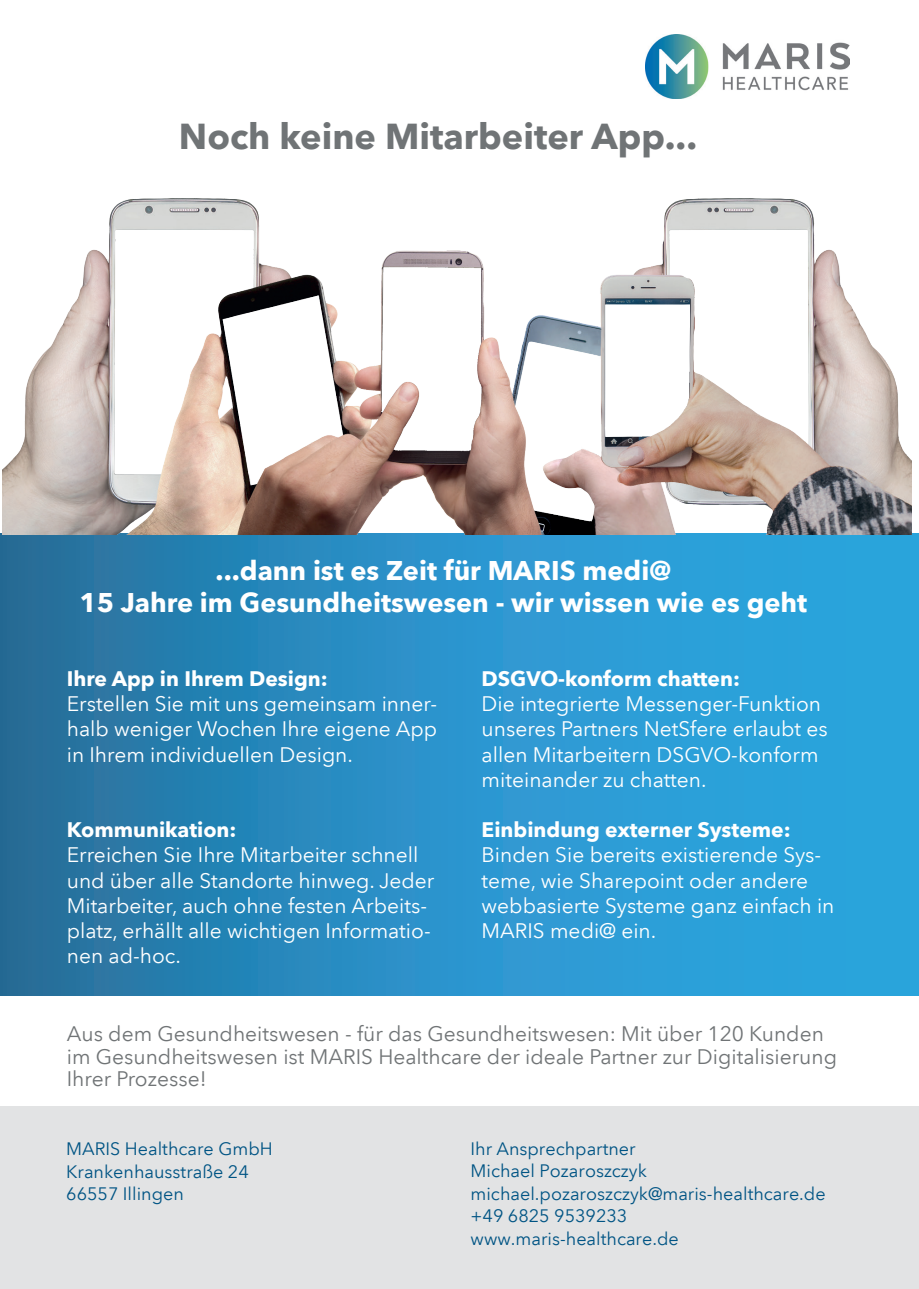
<style>
.page{position:relative;width:919px;height:1289px;background:#fff}
.page>*{position:absolute;margin:0;border:0;box-sizing:border-box;transform-origin:0 0}
.t1{font:700 36px "Avenir Next LT Pro";color:#707476}
.t2{font:700 27px/32.4px "Avenir Next LT Pro";color:#fff;text-align:center}
.t3{font:21px/25.2px "Avenir Next LT Pro";color:#fff}
.t4{font:21px/22.5px "Avenir Next LT Pro";color:#707476}
.t5{font:700 21px "Avenir Next LT Pro";color:#fff}
.t6{font:18px/22.5px "Avenir Next LT Pro";color:#005484}
</style>
<div class="page">
<div style="left:0;top:533px;width:918px;height:462px;background:linear-gradient(to right,#2773a2,#2cade9)"></div>
<div style="left:0;top:1106px;width:918px;height:182px;background:#e2e3e4"></div>
<img style="left:645px;top:35px;width:204px;height:63px">
<img style="left:3px;top:198px;width:908px;height:336px">
<h1 class="t1" style="left:179px;top:114px;width:519px">Noch keine Mitarbeiter App...</h1>
<p class="t2" style="left:79px;top:554px;width:729px">...dann ist es Zeit für MARIS medi@<br>15 Jahre im Gesundheitswesen - wir wissen wie es geht</p>
<p class="t5" style="left:67px;top:665px;width:262px">Ihre App in Ihrem Design:</p>
<p class="t3" style="left:67px;top:691px;width:372px;text-align:justify">Erstellen Sie mit uns gemeinsam inner&shy;halb weniger Wochen Ihre eigene App in Ihrem individuellen Design.</p>
<p class="t5" style="left:67px;top:817px;width:171px">Kommunikation:</p>
<p class="t3" style="left:67px;top:842px;width:369px">Erreichen Sie Ihre Mitarbeiter schnell und über alle Standorte hinweg. Jeder Mitarbeiter, auch ohne festen Arbeits&shy;platz, erhällt alle wichtigen Informatio&shy;nen ad-hoc.</p>
<p class="t5" style="left:481px;top:665px;width:260px">DSGVO-konform chatten:</p>
<p class="t3" style="left:481px;top:691px;width:348px">Die integrierte Messenger-Funktion unseres Partners NetSfere erlaubt es allen Mitarbeitern DSGVO-konform miteinander zu chatten.</p>
<p class="t5" style="left:481px;top:817px;width:310px">Einbindung externer Systeme:</p>
<p class="t3" style="left:481px;top:842px;width:354px">Binden Sie bereits existierende Sys&shy;teme, wie Sharepoint oder andere webbasierte Systeme ganz einfach in<br>MARIS medi@ ein.</p>
<p class="t4" style="left:67px;top:1022px;width:771px">Aus dem Gesundheitswesen - für das Gesundheitswesen: Mit über 120 Kunden im Gesundheitswesen ist MARIS Healthcare der ideale Partner zur Digitalisierung<br>Ihrer Prozesse!</p>
<p class="t6" style="left:66px;top:1137px;width:208px">MARIS Healthcare GmbH<br>Krankenhausstraße 24<br>66557 Illingen</p>
<p class="t6" style="left:470px;top:1137px;width:356px">Ihr Ansprechpartner<br>Michael Pozaroszczyk michael.pozaroszczyk@maris-healthcare.de +49 6825 9539233 www.maris-healthcare.de</p>
</div>
